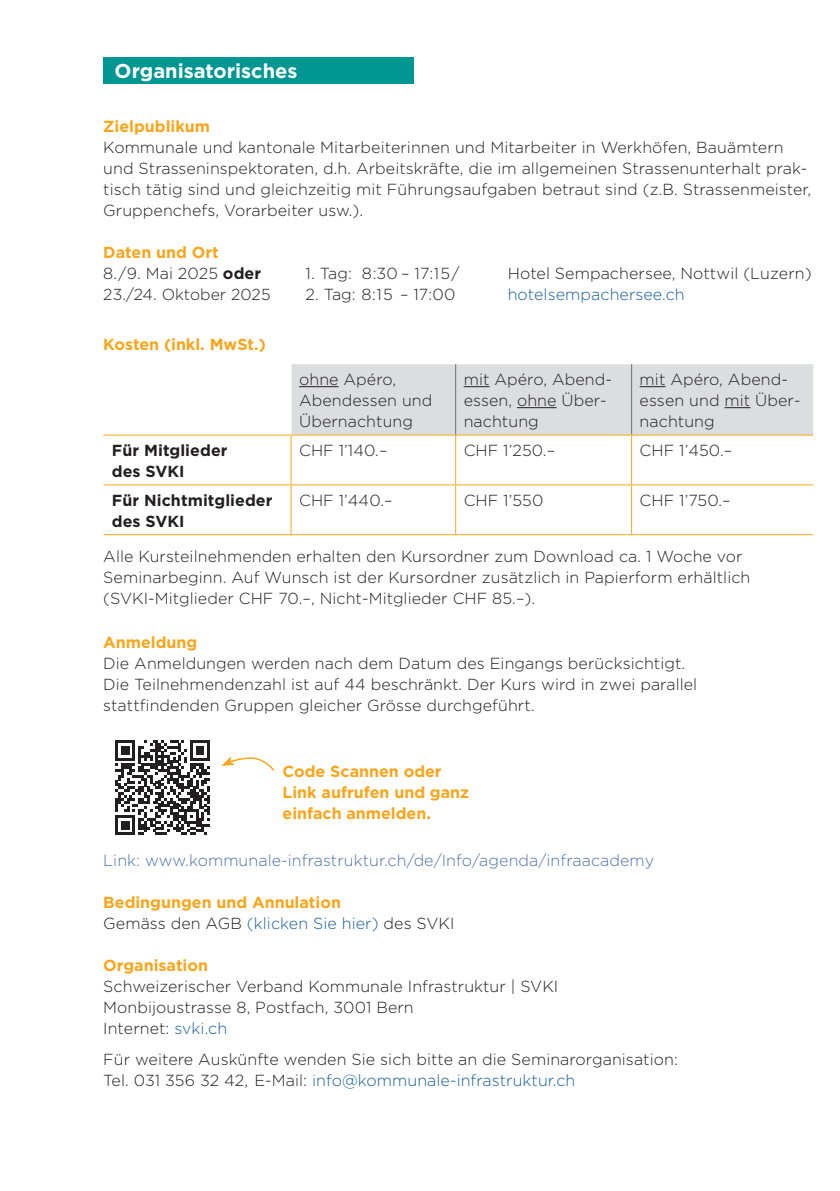
<style>
.page{position:relative;width:840px;height:1191px;background:#fff}
.page>*{position:absolute;margin:0;border:0;box-sizing:border-box;transform-origin:0 0}
.Kastentitel{font:700 20px "Gotham";color:#fff}
.Gotham_Light_8_10_5__5{font:300 16px/21px "Gotham";letter-spacing:.005em;color:#231f20}
.UT_Gotham_Bold_8_10_5{font:700 16px/21px "Gotham";color:#f9a51b}
.Gotham_Light_8_10_5__5-2{font:300 16px "Gotham";letter-spacing:.005em;color:#4d72ac}
.Gotham_Light_8_10_5__5-3{font:700 16px "Gotham";letter-spacing:.005em;color:#231f20}
.Gotham_Light_8_10_5__5-4{font:300 16px "Gotham";letter-spacing:.005em;color:#175d9e}
.Gotham_Light_8_10_5__5-5{font:300 15.8px "Gotham";letter-spacing:.005em;color:#231f20}
.s1{font-weight:700}
.s2{color:#175d9e}
</style>
<div class="page">
<svg style="left:115px;top:740px;width:95px;height:95px"></svg>
<div style="left:103px;top:57px;width:310px;height:27px;background:#009691"></div>
<svg style="left:221px;top:756px;width:54px;height:15px"></svg>
<hr style="left:104px;top:484px;width:187px;height:1px;background:#f9a51b">
<hr style="left:291px;top:484px;width:164px;height:1px;background:#f9a51b">
<hr style="left:455px;top:484px;width:176px;height:1px;background:#f9a51b">
<hr style="left:631px;top:484px;width:181px;height:1px;background:#f9a51b">
<hr style="left:104px;top:534px;width:187px;height:1px;background:#f9a51b">
<hr style="left:291px;top:534px;width:164px;height:1px;background:#f9a51b">
<hr style="left:455px;top:534px;width:176px;height:1px;background:#f9a51b">
<hr style="left:631px;top:534px;width:181px;height:1px;background:#f9a51b">
<hr style="left:290px;top:435px;width:1px;height:49px;background:#f9a51b">
<hr style="left:455px;top:435px;width:1px;height:49px;background:#f9a51b">
<hr style="left:630px;top:435px;width:1px;height:49px;background:#f9a51b">
<hr style="left:290px;top:485px;width:1px;height:49px;background:#f9a51b">
<hr style="left:455px;top:485px;width:1px;height:49px;background:#f9a51b">
<hr style="left:630px;top:485px;width:1px;height:49px;background:#f9a51b">
<hr style="left:103px;top:434px;width:188px;height:1px;background:#f9a51b">
<div style="left:291px;top:364px;width:521px;height:71px;background:#dcdddf"></div>
<p class="Kastentitel" style="left:115px;top:58px;width:184px">Organisatorisches</p>
<p class="UT_Gotham_Bold_8_10_5" style="left:103px;top:116px;width:108px">Zielpublikum</p>
<p class="Gotham_Light_8_10_5__5" style="left:103px;top:136px;width:709px">Kommunale und kantonale Mitarbeiterinnen und Mitarbeiter in Werkhöfen, Bauämtern und Strasseninspektoraten, d.h. Arbeitskräfte, die im allgemeinen Strassenunterhalt prak&shy;tisch tätig sind und gleichzeitig mit Führungsaufgaben betraut sind (z.B. Strassenmeister, Gruppenchefs, Vorarbeiter usw.).</p>
<p class="UT_Gotham_Bold_8_10_5" style="left:103px;top:242px;width:117px">Daten und Ort</p>
<p class="Gotham_Light_8_10_5__5" style="left:103px;top:262px;width:159px">8./9. Mai 2025 <span class="s1">oder</span></p>
<p class="Gotham_Light_8_10_5__5" style="left:305px;top:262px;width:155px">1. Tag: 8:30 – 17:15/</p>
<p class="Gotham_Light_8_10_5__5" style="left:507px;top:262px;width:305px">Hotel Sempachersee, Nottwil (Luzern)</p>
<p class="Gotham_Light_8_10_5__5-5" style="left:103px;top:284px;width:169px">23./24. Oktober 2025</p>
<p class="Gotham_Light_8_10_5__5" style="left:305px;top:283px;width:151px">2. Tag: 8:15 – 17:00</p>
<p class="Gotham_Light_8_10_5__5-4" style="left:507px;top:284px;width:178px">hotelsempachersee.ch</p>
<p class="UT_Gotham_Bold_8_10_5" style="left:103px;top:334px;width:164px">Kosten (inkl. MwSt.)</p>
<p class="Gotham_Light_8_10_5__5-3" style="left:112px;top:439px;width:117px">Für Mitglieder</p>
<p class="Gotham_Light_8_10_5__5-3" style="left:112px;top:460px;width:74px">des SVKI</p>
<p class="Gotham_Light_8_10_5__5-3" style="left:112px;top:489px;width:162px">Für Nichtmitglieder</p>
<p class="Gotham_Light_8_10_5__5-3" style="left:112px;top:510px;width:74px">des SVKI</p>
<p class="Gotham_Light_8_10_5__5" style="left:299px;top:368px;width:135px">ohne Apéro,<br>Abendessen und<br>Übernachtung</p>
<p class="Gotham_Light_8_10_5__5" style="left:463px;top:368px;width:150px">mit Apéro, Abend&shy;essen, ohne Über&shy;nachtung</p>
<p class="Gotham_Light_8_10_5__5" style="left:639px;top:368px;width:162px">mit Apéro, Abend&shy;essen und mit Über&shy;nachtung</p>
<p class="Gotham_Light_8_10_5__5" style="left:299px;top:439px;width:90px">CHF 1’140.–</p>
<p class="Gotham_Light_8_10_5__5" style="left:463px;top:439px;width:93px">CHF 1’250.–</p>
<p class="Gotham_Light_8_10_5__5" style="left:639px;top:439px;width:94px">CHF 1’450.–</p>
<p class="Gotham_Light_8_10_5__5" style="left:299px;top:489px;width:95px">CHF 1’440.–</p>
<p class="Gotham_Light_8_10_5__5" style="left:463px;top:489px;width:81px">CHF 1’550</p>
<p class="Gotham_Light_8_10_5__5" style="left:639px;top:489px;width:92px">CHF 1’750.–</p>
<p class="Gotham_Light_8_10_5__5" style="left:103px;top:545px;width:648px">Alle Kursteilnehmenden erhalten den Kursordner zum Download ca. 1 Woche vor<br>Seminarbeginn. Auf Wunsch ist der Kursordner zusätzlich in Papierform erhältlich (SVKI-Mitglieder CHF 70.–, Nicht-Mitglieder CHF 85.–).</p>
<p class="UT_Gotham_Bold_8_10_5" style="left:103px;top:632px;width:95px">Anmeldung</p>
<p class="Gotham_Light_8_10_5__5" style="left:103px;top:652px;width:595px">Die Anmeldungen werden nach dem Datum des Eingangs berücksichtigt.<br>Die Teilnehmendenzahl ist auf 44 beschränkt. Der Kurs wird in zwei parallel stattfindenden Gruppen gleicher Grösse durchgeführt.</p>
<p class="UT_Gotham_Bold_8_10_5" style="left:282px;top:761px;width:188px">Code Scannen oder<br>Link aufrufen und ganz einfach anmelden.</p>
<p class="Gotham_Light_8_10_5__5-2" style="left:103px;top:850px;width:552px">Link: www.kommunale-infrastruktur.ch/de/Info/agenda/infraacademy</p>
<p class="UT_Gotham_Bold_8_10_5" style="left:103px;top:891px;width:239px">Bedingungen und Annulation</p>
<p class="Gotham_Light_8_10_5__5" style="left:103px;top:912px;width:352px">Gemäss den AGB <span class="s2">(klicken Sie hier)</span> des SVKI</p>
<p class="UT_Gotham_Bold_8_10_5" style="left:103px;top:954px;width:106px">Organisation</p>
<p class="Gotham_Light_8_10_5__5" style="left:103px;top:975px;width:456px">Schweizerischer Verband Kommunale Infrastruktur | SVKI</p>
<p class="Gotham_Light_8_10_5__5" style="left:103px;top:996px;width:312px">Monbijoustrasse 8, Postfach, 3001 Bern</p>
<p class="Gotham_Light_8_10_5__5" style="left:103px;top:1017px;width:125px">Internet: <span class="s2">svki.ch</span></p>
<p class="Gotham_Light_8_10_5__5" style="left:103px;top:1048px;width:575px">Für weitere Auskünfte wenden Sie sich bitte an die Seminarorganisation:<br>Tel. 031 356 32 42, E-Mail: <span class="s2">info@kommunale-infrastruktur.ch</span></p>
</div>
